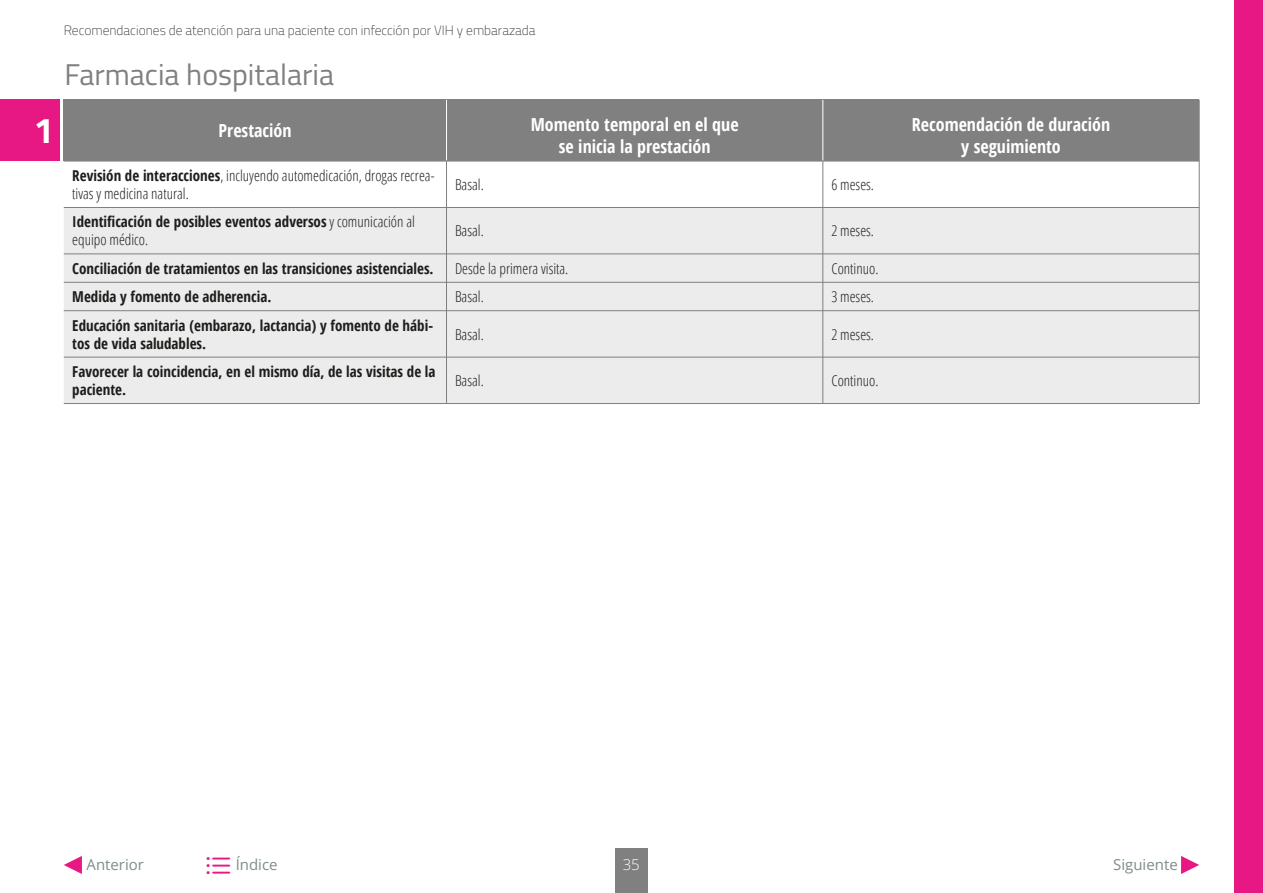
<style>
.page{position:relative;width:1263px;height:893px;background:#fff}
.page>*{position:absolute;margin:0;border:0;box-sizing:border-box;transform-origin:0 0}
.t1{font:700 36px "Titillium Web";color:#fff}
.t2{font:30px "Titillium Web";color:#808080}
.t3{font:700 18px/21.6px "Open Sans Condensed";color:#fff;text-align:center}
.t4{font:700 15px/18px "Open Sans Condensed";color:#1d1d1b}
.t5{font:300 15px/18px "Open Sans Condensed";color:#1d1d1b}
.t6{font:15px "Open Sans";color:#7f8c8d}
.t7{font:300 15px "Open Sans";color:#fff}
.t8{font:200 13.5px "Titillium Web";color:#1d1d1b}
.s1{font-weight:700}
.s2{font-weight:300}
</style>
<div class="page">
<div style="left:615px;top:849px;width:33px;height:44px;background:#808080"></div>
<div style="left:1234px;top:0;width:29px;height:893px;background:#e71783"></div>
<div style="left:64px;top:100px;width:1135px;height:61px;background:#808080"></div>
<div style="left:64px;top:208px;width:1135px;height:195px;background:#ececec"></div>
<hr style="left:1199px;top:100px;width:1px;height:304px;background:#808080">
<hr style="left:446px;top:161px;width:1px;height:242px;background:#808080">
<hr style="left:822px;top:161px;width:1px;height:242px;background:#808080">
<hr style="left:446px;top:100px;width:1px;height:61px;background:#fff">
<hr style="left:822px;top:100px;width:1px;height:61px;background:#fff">
<hr style="left:64px;top:161px;width:1135px;height:1px;background:#808080">
<hr style="left:64px;top:207px;width:1135px;height:1px;background:#808080">
<hr style="left:64px;top:253px;width:1135px;height:1px;background:#808080">
<hr style="left:64px;top:282px;width:1135px;height:1px;background:#808080">
<hr style="left:64px;top:310px;width:1135px;height:1px;background:#808080">
<hr style="left:64px;top:357px;width:1135px;height:1px;background:#808080">
<hr style="left:64px;top:403px;width:1135px;height:1px;background:#808080">
<div style="left:0;top:100px;width:59px;height:61px;background:#e71783"></div>
<svg style="left:64px;top:856px;width:18px;height:18px"></svg>
<svg style="left:1181px;top:856px;width:18px;height:18px"></svg>
<h1 class="t1" style="left:34px;top:102px;width:22px">1</h1>
<p class="t8" style="left:64px;top:19px;width:473px">Recomendaciones de atención para una paciente con infección por VIH y embarazada</p>
<h2 class="t2" style="left:65px;top:51px;width:271px">Farmacia hospitalaria</h2>
<p class="t3" style="left:219px;top:122px;width:74px">Prestación</p>
<p class="t3" style="left:531px;top:115px;width:209px">Momento temporal en el que se inicia la prestación</p>
<p class="t3" style="left:912px;top:115px;width:200px">Recomendación de duración y seguimiento</p>
<p class="t5" style="left:72px;top:168px;width:364px"><span class="s1">Revisión de interacciones</span>, incluyendo automedicación, drogas recrea&shy;tivas y medicina natural.</p>
<p class="t5" style="left:455px;top:177px;width:30px">Basal.</p>
<p class="t5" style="left:831px;top:177px;width:44px">6 meses.</p>
<p class="t4" style="left:72px;top:214px;width:344px">Identificación de posibles eventos adversos <span class="s2">y comunicación al equipo médico.</span></p>
<p class="t5" style="left:455px;top:223px;width:30px">Basal.</p>
<p class="t5" style="left:831px;top:223px;width:44px">2 meses.</p>
<p class="t4" style="left:72px;top:261px;width:363px">Conciliación de tratamientos en las transiciones asistenciales.</p>
<p class="t5" style="left:455px;top:261px;width:115px">Desde la primera visita.</p>
<p class="t5" style="left:831px;top:261px;width:49px">Continuo.</p>
<p class="t4" style="left:72px;top:289px;width:201px">Medida y fomento de adherencia.</p>
<p class="t5" style="left:455px;top:289px;width:30px">Basal.</p>
<p class="t5" style="left:831px;top:289px;width:44px">3 meses.</p>
<p class="t4" style="left:72px;top:318px;width:362px">Educación sanitaria (embarazo, lactancia) y fomento de hábi&shy;tos de vida saludables.</p>
<p class="t5" style="left:455px;top:327px;width:30px">Basal.</p>
<p class="t5" style="left:831px;top:327px;width:44px">2 meses.</p>
<p class="t4" style="left:72px;top:364px;width:365px">Favorecer la coincidencia, en el mismo día, de las visitas de la paciente.</p>
<p class="t5" style="left:455px;top:373px;width:30px">Basal.</p>
<p class="t5" style="left:831px;top:373px;width:49px">Continuo.</p>
<p class="t6" style="left:236px;top:854px;width:43px">Índice</p>
<p class="t7" style="left:623px;top:854px;width:19px">35</p>
<p class="t6" style="left:87px;top:854px;width:59px">Anterior</p>
<p class="t6" style="left:1113px;top:854px;width:66px">Siguiente</p>
</div>
